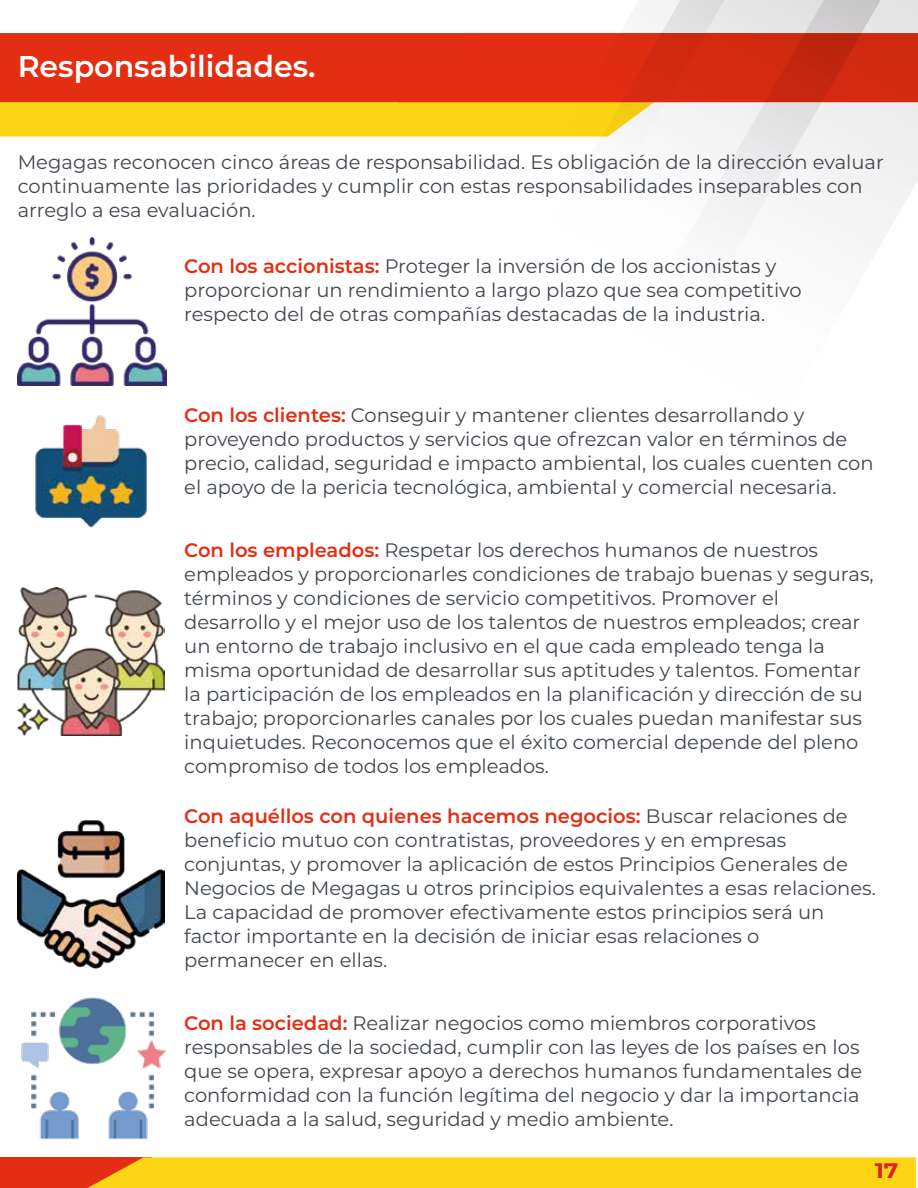
<style>
.page{position:relative;width:918px;height:1188px;background:#fff}
.page>*{position:absolute;margin:0;border:0;box-sizing:border-box;transform-origin:0 0}
.t1{font:600 30px "Montserrat";color:#fff}
.t2{font:700 21px "Montserrat";color:#e41d2a;scale:1.12 1}
.t3{font:19.5px/24px "Montserrat";color:#40464d}
.s1{font-weight:600;color:#e42e13}
</style>
<div class="page">
<div style="left:0;top:102px;width:515px;height:35px;background:#fed514"></div>
<div style="left:0;top:33px;width:515px;height:69px;background:#e42e13"></div>
<svg style="left:515px;top:33px;width:66px;height:104px;background:#ec6514"></svg>
<svg style="left:581px;top:0;width:337px;height:236px"></svg>
<div style="left:0;top:1157px;width:152px;height:31px;background:#e42e13"></div>
<div style="left:88px;top:1157px;width:828px;height:31px;background:#fed514"></div>
<img style="left:18px;top:238px;width:149px;height:147px">
<img style="left:35px;top:415px;width:112px;height:113px">
<img style="left:18px;top:588px;width:147px;height:147px">
<img style="left:18px;top:820px;width:147px;height:148px">
<img style="left:21px;top:997px;width:145px;height:143px">
<h1 class="t1" style="left:18px;top:45px;width:299px">Responsabilidades.</h1>
<p class="t3" style="left:18px;top:150px;width:868px">Megagas reconocen cinco áreas de responsabilidad. Es obligación de la dirección evaluar continuamente las prioridades y cumplir con estas responsabilidades inseparables con arreglo a esa evaluación.</p>
<p class="t3" style="left:184px;top:253px;width:619px"><span class="s1">Con los accionistas:</span> Proteger la inversión de los accionistas y proporcionar un rendimiento a largo plazo que sea competitivo respecto del de otras compañías destacadas de la industria.</p>
<p class="t3" style="left:184px;top:403px;width:691px"><span class="s1">Con los clientes:</span> Conseguir y mantener clientes desarrollando y proveyendo productos y servicios que ofrezcan valor en términos de precio, calidad, seguridad e impacto ambiental, los cuales cuenten con el apoyo de la pericia tecnológica, ambiental y comercial necesaria.</p>
<p class="t3" style="left:184px;top:538px;width:691px"><span class="s1">Con los empleados:</span> Respetar los derechos humanos de nuestros empleados y proporcionarles condiciones de trabajo buenas y seguras, términos y condiciones de servicio competitivos. Promover el desarrollo y el mejor uso de los talentos de nuestros empleados; crear un entorno de trabajo inclusivo en el que cada empleado tenga la misma oportunidad de desarrollar sus aptitudes y talentos. Fomentar la participación de los empleados en la planificación y dirección de su trabajo; proporcionarles canales por los cuales puedan manifestar sus inquietudes. Reconocemos que el éxito comercial depende del pleno compromiso de todos los empleados.</p>
<p class="t3" style="left:184px;top:803px;width:693px"><span class="s1">Con aquéllos con quienes hacemos negocios:</span> Buscar relaciones de beneficio mutuo con contratistas, proveedores y en empresas conjuntas, y promover la aplicación de estos Principios Generales de Negocios de Megagas u otros principios equivalentes a esas relaciones.<br>La capacidad de promover efectivamente estos principios será un factor importante en la decisión de iniciar esas relaciones o permanecer en ellas.</p>
<p class="t3" style="left:184px;top:1010px;width:679px"><span class="s1">Con la sociedad:</span> Realizar negocios como miembros corporativos responsables de la sociedad, cumplir con las leyes de los países en los que se opera, expresar apoyo a derechos humanos fundamentales de conformidad con la función legítima del negocio y dar la importancia adecuada a la salud, seguridad y medio ambiente.</p>
<p class="t2" style="left:875px;top:1155px;width:23px">17</p>
</div>
